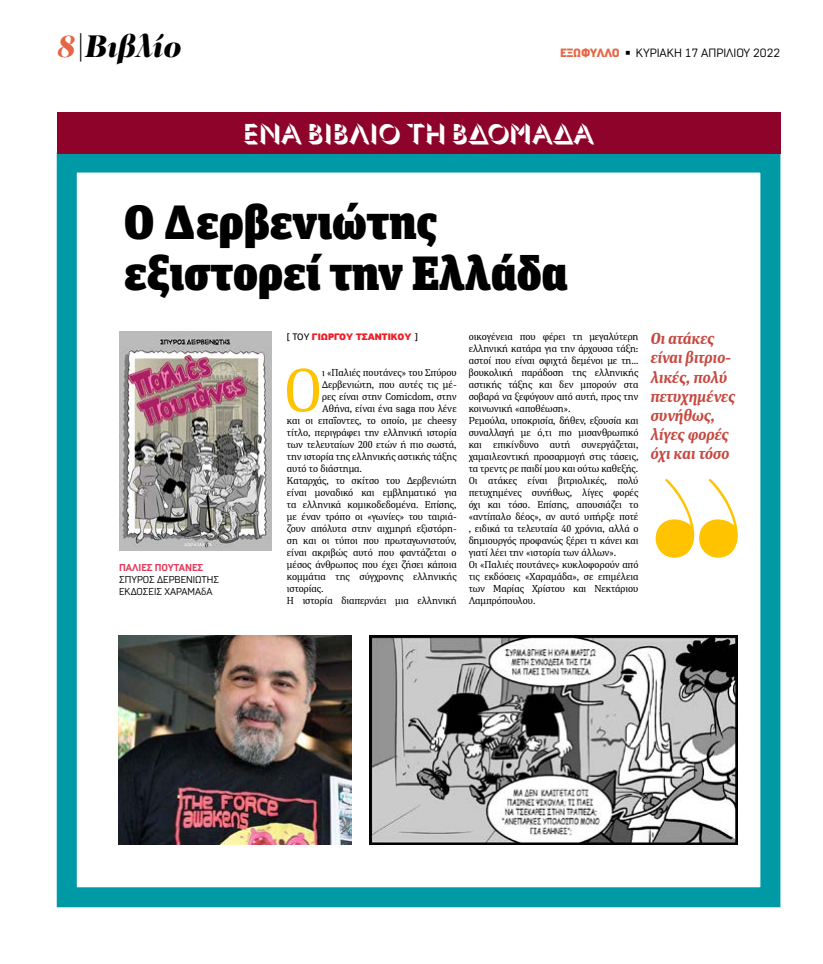
<style>
.page{position:relative;width:823px;height:964px;background:#fff}
.page>*{position:absolute;margin:0;border:0;box-sizing:border-box;transform-origin:0 0}
.t1{font:61.7px "PFDIN Serif";color:#ffc300}
.t2{font:900 48px/51px "FF Unit Slab Pro";color:#000}
.t3{font:italic 900 32px "PF Regal Display Pro";color:#000}
.t4{font:300 28px "Gill Sans Nova Shadowed";color:#fff}
.t5{font:italic 700 16px/19.2px "PFDIN Serif";color:#c54941}
.t6{font:12px "Normative Pro";color:#000}
.t7{font:10px/12px "PFDIN Serif";color:#000}
.t8{font:10px/12px "Normative Pro";color:#000}
.t9{font:900 10px "PF Highway Sans Pro";color:#ed1d24}
.t10{font:700 10px "Normative Pro";color:#e33a5a}
.s1{color:#e46644}
.s2{font-weight:900;color:#e46644}
.s3{font-weight:400;color:#000}
</style>
<div class="page">
<div style="left:57px;top:153px;width:723px;height:754px;background:#fff;border:20px solid #009aa7"></div>
<div style="left:57px;top:112px;width:723px;height:42px;background:#8d032a"></div>
<img style="left:119px;top:332px;width:152px;height:218px">
<img style="left:369px;top:636px;width:368px;height:208px">
<img style="left:119px;top:636px;width:232px;height:208px">
<svg style="left:655px;top:479px;width:82px;height:79px"></svg>
<h3 class="t3" style="left:57px;top:26px;width:126px"><span class="s1">8</span>|Βιβλίο</h3>
<p class="t6" style="left:560px;top:46px;width:222px"><span class="s2">ΕΞΩΦΥΛΛΟ</span> ◾ ΚΥΡΙΑΚΗ 17 ΑΠΡΙΛΙΟΥ 2022</p>
<h3 class="t4" style="left:243px;top:116px;width:352px">ENA ΒΙΒΛΙΟ ΤΗ ΒΔΟΜΑΔΑ</h3>
<h2 class="t2" style="left:124px;top:194px;width:445px">Ο Δερβενιώτης εξιστορεί την Ελλάδα</h2>
<p class="t10" style="left:119px;top:562px;width:86px">ΠΑΛΙΕΣ ΠΟΥΤΑΝΕΣ</p>
<p class="t8" style="left:119px;top:574px;width:101px">ΣΠΥΡΟΣ ΔΕΡΒΕΝΙΩΤΗΣ<br>ΕΚΔΌΣΕΙΣ ΧΑΡΑΜΑδΑ</p>
<p class="t9" style="left:287px;top:330px;width:132px"><span class="s3">[ ΤΟΥ</span> ΓΙΩΡΓΟΥ ΤΣΑΝΤΙΚΟΥ <span class="s3">]</span></p>
<h1 class="t1" style="left:284px;top:352px;width:40px">Ο</h1>
<p class="t7" style="left:322px;top:366px;width:136px">ι «Παλιές πουτάνες» του Σπύρου</p>
<p class="t7" style="left:322px;top:378px;width:136px">Δερβενιώτη, που αυτές τις μέ-</p>
<p class="t7" style="left:322px;top:390px;width:136px">ρες είναι στην Comicdom, στην</p>
<p class="t7" style="left:322px;top:402px;width:136px">Αθήνα, είναι ένα saga που λένε</p>
<p class="t7" style="left:287px;top:414px;width:171px">και οι επαΐοντες, το οποίο, με cheesy</p>
<p class="t7" style="left:287px;top:426px;width:171px">τίτλο, περιγράφει την ελληνική ιστορία</p>
<p class="t7" style="left:287px;top:438px;width:171px">των τελευταίων 200 ετών ή πιο σωστά,</p>
<p class="t7" style="left:287px;top:450px;width:171px">την ιστορία της ελληνικής αστικής τάξης</p>
<p class="t7" style="left:287px;top:462px;width:77px">αυτό το διάστημα.</p>
<p class="t7" style="left:287px;top:474px;width:171px">Καταρχάς, το σκίτσο του Δερβενιώτη</p>
<p class="t7" style="left:287px;top:486px;width:171px">είναι μοναδικό και εμβληματικό για</p>
<p class="t7" style="left:287px;top:498px;width:171px">τα ελληνικά κομικοδεδομένα. Επίσης,</p>
<p class="t7" style="left:287px;top:510px;width:171px">με έναν τρόπο οι «γωνίες» του ταιριά-</p>
<p class="t7" style="left:287px;top:522px;width:171px">ζουν απόλυτα στην αιχμηρή εξιστόρη-</p>
<p class="t7" style="left:287px;top:534px;width:171px">ση και οι τύποι που πρωταγωνιστούν,</p>
<p class="t7" style="left:287px;top:546px;width:171px">είναι ακριβώς αυτό που φαντάζεται ο</p>
<p class="t7" style="left:287px;top:558px;width:171px">μέσος άνθρωπος που έχει ζήσει κάποια</p>
<p class="t7" style="left:287px;top:570px;width:171px">κομμάτια της σύγχρονης ελληνικής</p>
<p class="t7" style="left:287px;top:582px;width:38px">ιστορίας.</p>
<p class="t7" style="left:287px;top:594px;width:171px">Η ιστορία διαπερνάει μια ελληνική</p>
<p class="t7" style="left:468px;top:330px;width:171px">οικογένεια που φέρει τη μεγαλύτερη ελληνική κατάρα για την άρχουσα τάξη: αστοί που είναι σφιχτά δεμένοι με τη… βουκολική παράδοση της ελληνικής αστικής τάξης και δεν μπορούν στα σοβαρά να ξεφύγουν από αυτή, προς την κοινωνική «αποθέωση».<br>Ρεμούλα, υποκρισία, δήθεν, εξουσία και συναλλαγή με ό,τι πιο μισανθρωπικό και επικίνδυνο αυτή συνεργάζεται, χαμαιλεοντική προσαρμογή στις τάσεις, τα τρεντς ρε παιδί μου και ούτω καθεξής.<br>Οι ατάκες είναι βιτριολικές, πολύ πετυχημένες συνήθως, λίγες φορές όχι και τόσο. Επίσης, απουσιάζει το «αντίπαλο δέος», αν αυτό υπήρξε ποτέ , ειδικά τα τελευταία 40 χρόνια, αλλά ο δημιουργός προφανώς ξέρει τι κάνει και γιατί λέει την «ιστορία των άλλων».<br>Οι «Παλιές πουτάνες» κυκλοφορούν από τις εκδόσεις «Χαραμάδα», σε επιμέλεια των Μαρίας Χρίστου και Νεκτάριου Λαμπρόπουλου.</p>
<h3 class="t5" style="left:650px;top:329px;width:86px">Οι ατάκες είναι βιτριο&shy;λικές, πολύ πετυχημένες συνήθως, λίγες φορές όχι και τόσο</h3>
</div>
